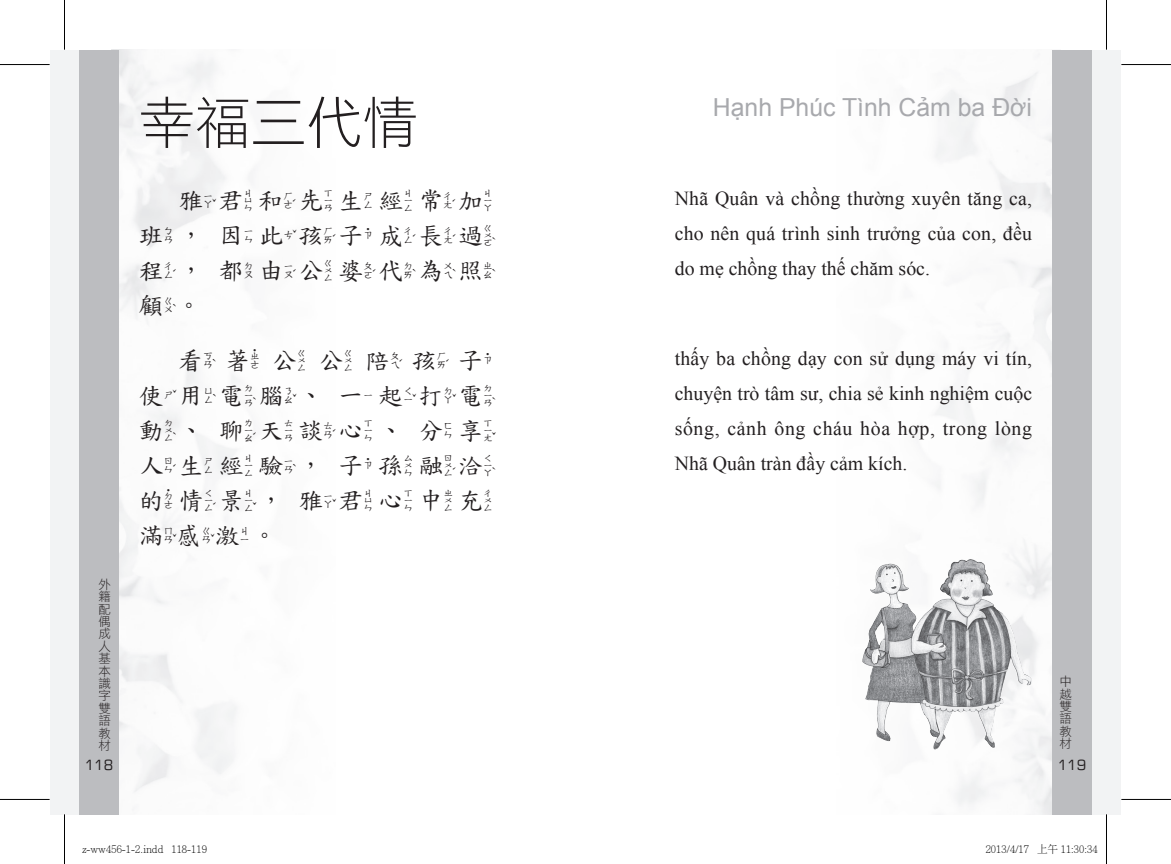
<style>
.page{position:relative;width:1171px;height:864px;background:#fff}
.page>*{position:absolute;margin:0;border:0;box-sizing:border-box;transform-origin:0 0}
.t1{font:55.82px "DF Li Hei Lt WIN BF";color:#231f20}
.t2{font:24.85px/35px "DF Kai Chu In Md BPMW BF";letter-spacing:.08em;color:#231f20;text-align:justify}
.t3{font:24.85px "Arial";color:#a8a9ad}
.t4{font:19.78px/35px "Times New Roman";letter-spacing:.005em;color:#231f20;text-align:justify}
.t5{font:13.65px "Eurostile";color:#231f20}
.t6{font:12.42px/12.4px "DF Li Hei Lt WIN BF";color:#231f20;text-align:justify}
.t7{font:300 10.5px "Adobe Ming Std";color:#000}
</style>
<div class="page">
<div style="left:50px;top:50px;width:29px;height:764px;background:#f2f3f4"></div>
<div style="left:79px;top:50px;width:40px;height:764px;background:#bcbdc0"></div>
<img style="left:862px;top:72px;width:190px;height:742px">
<div style="left:1091px;top:50px;width:30px;height:764px;background:#f2f3f4"></div>
<div style="left:1052px;top:50px;width:39px;height:764px;background:#bcbdc0"></div>
<img style="left:868px;top:558px;width:100px;height:81px">
<hr style="left:0;top:64px;width:50px;height:1px;background:#000">
<hr style="left:1121px;top:64px;width:50px;height:1px;background:#000">
<hr style="left:0;top:798px;width:50px;height:1px;background:#000">
<hr style="left:1121px;top:798px;width:50px;height:1px;background:#000">
<hr style="left:64px;top:0;width:1px;height:50px;background:#000">
<hr style="left:64px;top:814px;width:1px;height:49px;background:#000">
<hr style="left:1106px;top:0;width:1px;height:50px;background:#000">
<hr style="left:1106px;top:814px;width:1px;height:49px;background:#000">
<p class="t6" style="left:99px;top:577px;width:13px">外籍配偶成人基本識字雙語教材</p>
<p class="t5" style="left:85px;top:756px;width:30px">118</p>
<h1 class="t1" style="left:139px;top:94px;width:281px">幸福三代情</h1>
<p class="t2" style="left:139px;top:183px;width:359px;text-indent:40px">雅君和先生經常加班，因此孩子成長過程，都由公婆代為照顧。</p>
<p class="t2" style="left:139px;top:343px;width:359px;text-indent:40px">看著公公陪孩子使用電腦、一起打電動、聊天談心、分享人生經驗，子孫融洽的情景，雅君心中充滿感激。</p>
<p class="t3" style="left:713px;top:91px;width:321px">Hạnh Phúc Tình Cảm ba Đời</p>
<p class="t4" style="left:675px;top:181px;width:359px">Nhã Quân và chồng thường xuyên tăng ca, cho nên quá trình sinh trưởng của con, đều do mẹ chồng thay thế chăm sóc.</p>
<p class="t4" style="left:675px;top:340px;width:359px">thấy ba chồng dạy con sử dụng máy vi tín, chuyện trò tâm sư, chia sẻ kinh nghiệm cuộc sống, cảnh ông cháu hòa hợp, trong lòng Nhã Quân tràn đầy cảm kích.</p>
<p class="t6" style="left:1059px;top:675px;width:13px">中越雙語教材</p>
<p class="t5" style="left:1058px;top:756px;width:30px">119</p>
<p class="t7" style="left:82px;top:843px;width:127px">z-ww456-1-2.indd 118-119</p>
<p class="t7" style="left:985px;top:843px;width:113px">2013/4/17 上午 11:30:34</p>
</div>
